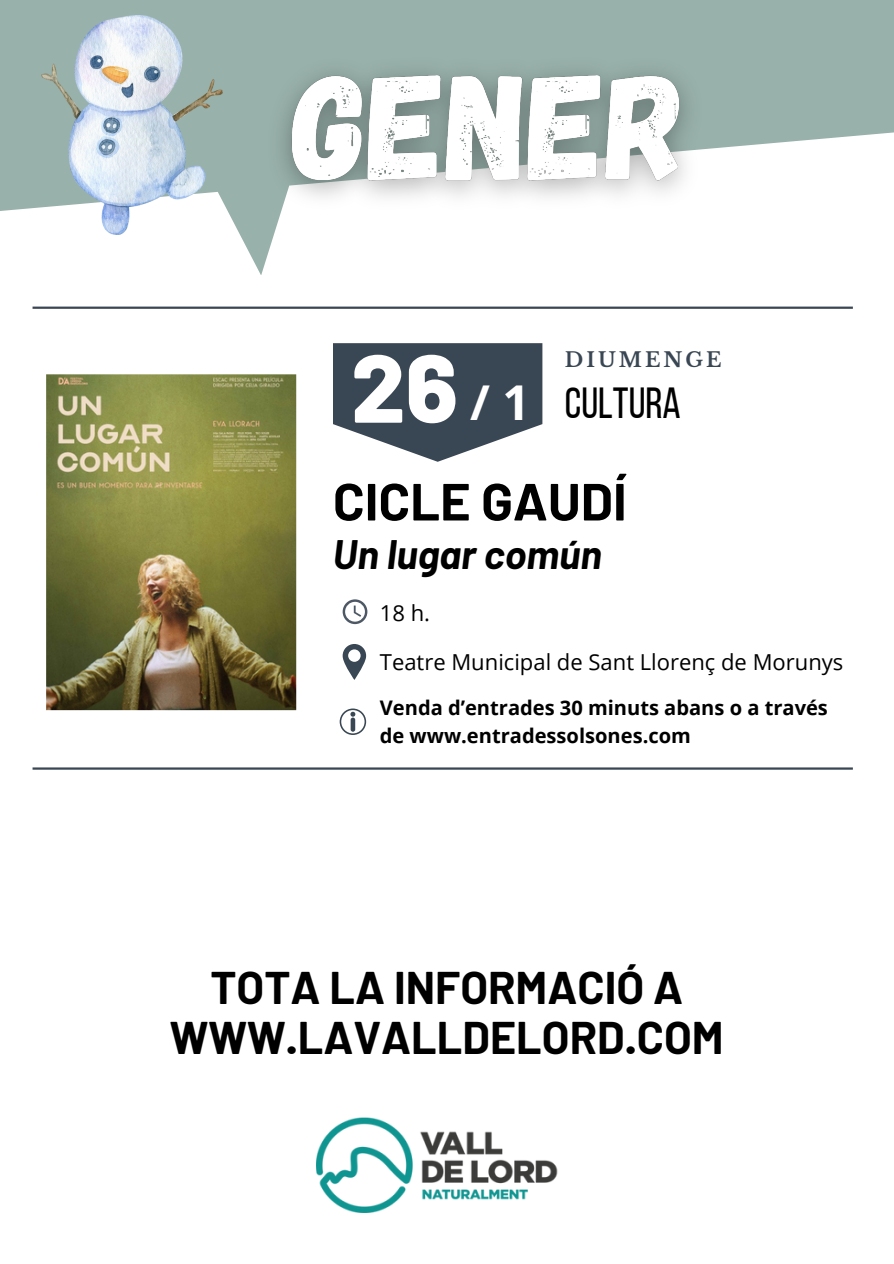
<style>
.page{position:relative;width:894px;height:1264px;background:#fff}
.page>*{position:absolute;margin:0;border:0;box-sizing:border-box;transform-origin:0 0}
.t1{font:800 96px "Barlow";color:#fff}
.t2{font:700 52.2px "Barlow";color:#000}
.t3{font:700 48px "Open Sans";color:#fff}
.t4{font:700 44.7px/50.7px "Barlow";color:#000;text-align:center}
.t5{font:43.5px "Bebas Neue";color:#000}
.t6{font:italic 700 40.2px "Barlow";color:#000}
.t7{font:22.05px "Open Sans";color:#000}
.t8{font:700 20.1px/28px "Open Sans";color:#000}
.t9{font:700 20.1px "Libre Baskerville";letter-spacing:.15em;color:#394653}
</style>
<div class="page">
<svg style="left:0;top:0;width:893px;height:275px"></svg>
<img style="left:42px;top:15px;width:181px;height:220px">
<hr style="left:33px;top:306px;width:819px;height:3px;background:#394653">
<hr style="left:33px;top:767px;width:819px;height:2px;background:#394653">
<img style="left:46px;top:374px;width:251px;height:337px">
<svg style="left:333px;top:343px;width:209px;height:119px"></svg>
<svg style="left:342px;top:644px;width:24px;height:36px"></svg>
<svg style="left:342px;top:599px;width:25px;height:25px"></svg>
<img style="left:253px;top:29px;width:463px;height:194px">
<svg style="left:339px;top:708px;width:27px;height:27px"></svg>
<div style="left:350px;top:717px;width:5px;height:14px;background:#394653;border-radius:2px"></div>
<img style="left:316px;top:1117px;width:242px;height:95px">
<p class="t1" style="left:351px;top:327px;width:108px">26</p>
<p class="t3" style="left:470px;top:369px;width:61px">/ 1</p>
<p class="t9" style="left:564px;top:347px;width:158px">DIUMENGE</p>
<p class="t5" style="left:564px;top:385px;width:117px">CULTURA</p>
<h2 class="t2" style="left:333px;top:468px;width:295px">CICLE GAUDÍ</h2>
<h3 class="t6" style="left:333px;top:528px;width:270px">Un lugar común</h3>
<h4 class="t7" style="left:380px;top:597px;width:52px">18 h.</h4>
<h6 class="t7" style="left:380px;top:647px;width:465px">Teatre Municipal de Sant Llorenç de Morunys</h6>
<h3 class="t8" style="left:380px;top:692px;width:449px">Venda d’entrades 30 minuts abans o a través de www.entradessolsones.com</h3>
<p class="t4" style="left:170px;top:960px;width:555px">TOTA LA INFORMACIÓ A<br>WWW.LAVALLDELORD.COM</p>
</div>
